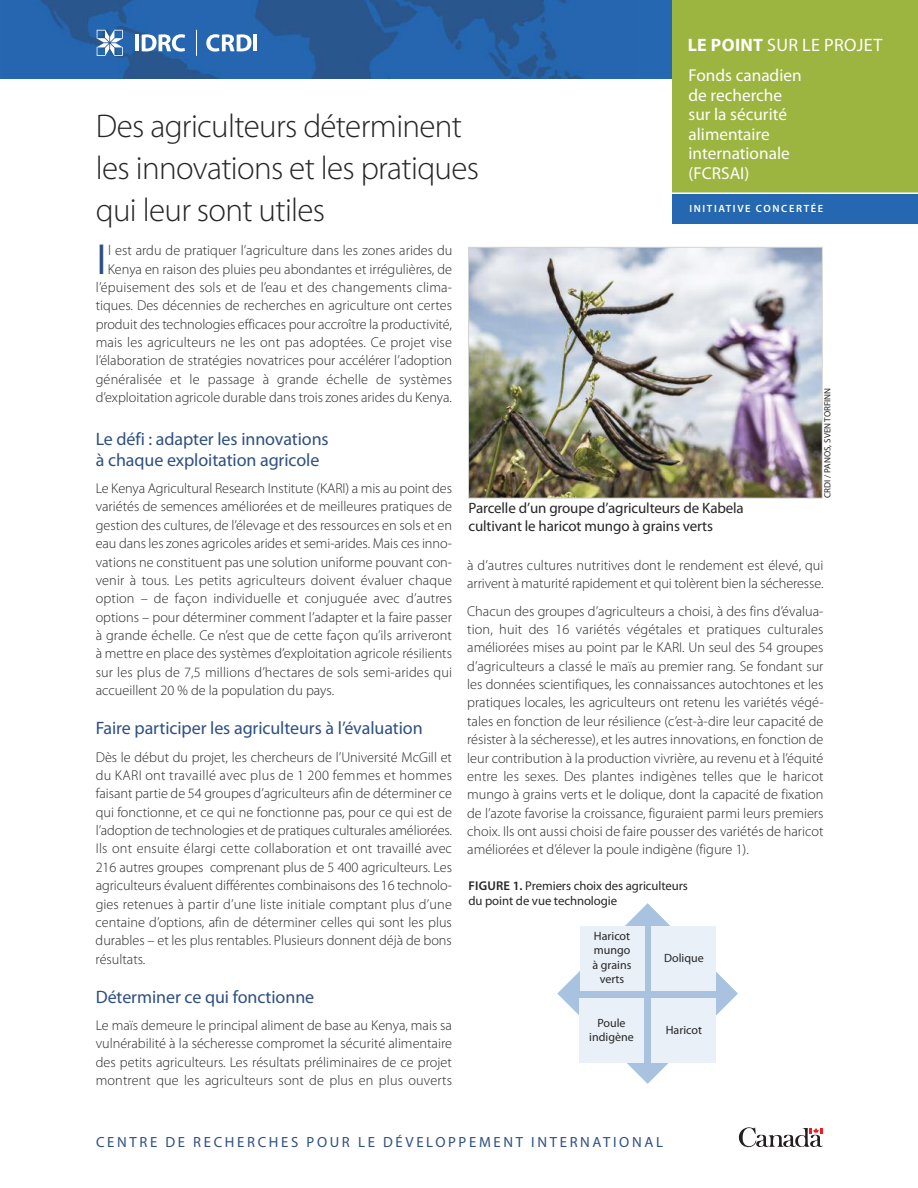
<style>
.page{position:relative;width:918px;height:1188px;background:#fff}
.page>*{position:absolute;margin:0;border:0;box-sizing:border-box;transform-origin:0 0}
.t1{font:42.9px "Meta";color:#2e5081}
.t2{font:300 33px/42px "Myriad Pro";letter-spacing:-.02em;color:#272627}
.t3{font:18px/21px "Myriad Pro";letter-spacing:-.005em;color:#2e5081}
.t4{font:18px "Myriad Pro";letter-spacing:.02em;color:#fff}
.t5{font:17.25px/19.5px "Myriad Pro";color:#fff}
.t6{font:15px/18px "Myriad Pro";letter-spacing:-.01em;color:#272627}
.t7{font:14.7px "Myriad Pro";letter-spacing:.18em;color:#2e5081}
.t8{font:300 14.25px/18.3px "Myriad Pro";color:#272627;text-align:justify}
.t9{font:12.75px/15px "Myriad Pro";letter-spacing:-.005em;color:#272627}
.t10{font:12px/14.2px "Myriad Pro";color:#272627;text-align:center}
.t11{font:600 10.5px "Myriad Pro";letter-spacing:.155em;color:#fff}
.t12{font:9px "Myriad Pro";color:#272627}
.s1{font-weight:700}
.s2{font-weight:600}
</style>
<div class="page">
<svg style="left:739px;top:1127px;width:84px;height:20px"></svg>
<div style="left:0;top:0;width:917px;height:79px;background:#2567b0"></div>
<img style="left:39px;top:0;width:544px;height:79px">
<svg style="left:97px;top:30px;width:26px;height:26px"></svg>
<hr style="left:135px;top:35px;width:4px;height:16px;background:#fff">
<svg style="left:142px;top:34px;width:43px;height:18px"></svg>
<svg style="left:206px;top:34px;width:45px;height:18px"></svg>
<hr style="left:253px;top:35px;width:4px;height:16px;background:#fff">
<svg style="left:196px;top:30px;width:1px;height:26px"></svg>
<div style="left:672px;top:0;width:246px;height:223px;background:#9cb541"></div>
<div style="left:672px;top:193px;width:246px;height:30px;background:#2567b0"></div>
<hr style="left:670px;top:192px;width:248px;height:2px;background:#fff">
<img style="left:470px;top:249px;width:351px;height:248px">
<div style="left:468px;top:247px;width:355px;height:252px;border:1px solid #d4d4d4"></div>
<svg style="left:557px;top:903px;width:181px;height:181px"></svg>
<div style="left:580px;top:926px;width:64px;height:65px;background:#e9f0f7"></div>
<div style="left:652px;top:926px;width:64px;height:65px;background:#e9f0f7"></div>
<div style="left:579px;top:998px;width:65px;height:65px;background:#e9f0f7"></div>
<div style="left:652px;top:998px;width:64px;height:65px;background:#e9f0f7"></div>
<h2 class="t2" style="left:96px;top:107px;width:385px">Des agriculteurs déterminent les innovations et les pratiques qui leur sont utiles</h2>
<p class="t4" style="left:688px;top:38px;width:196px"><span class="s1">LE POINT</span> SUR LE PROJET</p>
<p class="t5" style="left:689px;top:67px;width:115px">Fonds canadien de recherche sur la sécurité alimentaire internationale (FCRSAI)</p>
<p class="t11" style="left:689px;top:204px;width:135px">INITIATIVE CONCERTÉE</p>
<h1 class="t1" style="left:96px;top:234px;width:13px">I</h1>
<p class="t8" style="left:96px;top:242px;width:358px;text-align:right">l est ardu de pratiquer l’agriculture dans les zones arides du Kenya en raison des pluies peu abondantes et irrégulières, de l’épuisement des sols et de l’eau et des changements clima&shy;tiques. Des décennies de recherches en agriculture ont certes produit des technologies efficaces pour accroître la productivité, mais les agriculteurs ne les ont pas adoptées. Ce projet vise l’élaboration de stratégies novatrices pour accélérer l’adoption généralisée et le passage à grande échelle de systèmes d’exploitation agricole durable dans trois zones arides du Kenya.</p>
<p class="t3" style="left:96px;top:430px;width:235px">Le défi : adapter les innovations à chaque exploitation agricole</p>
<p class="t8" style="left:96px;top:480px;width:358px">Le Kenya Agricultural Research Institute (KARI) a mis au point des variétés de semences améliorées et de meilleures pratiques de gestion des cultures, de l’élevage et des ressources en sols et en eau dans les zones agricoles arides et semi-arides. Mais ces inno&shy;vations ne constituent pas une solution uniforme pouvant con&shy;venir à tous. Les petits agriculteurs doivent évaluer chaque option – de façon individuelle et conjuguée avec d’autres options – pour déterminer comment l’adapter et la faire passer à grande échelle. Ce n’est que de cette façon qu’ils arriveront à mettre en place des systèmes d’exploitation agricole résilients sur les plus de 7,5 millions d’hectares de sols semi-arides qui accueillent 20 % de la population du pays.</p>
<p class="t3" style="left:96px;top:719px;width:328px">Faire participer les agriculteurs à l’évaluation</p>
<p class="t8" style="left:96px;top:749px;width:358px">Dès le début du projet, les chercheurs de l’Université McGill et du KARI ont travaillé avec plus de 1 200 femmes et hommes faisant partie de 54 groupes d’agriculteurs afin de déterminer ce qui fonctionne, et ce qui ne fonctionne pas, pour ce qui est de l’adoption de technologies et de pratiques culturales améliorées.<br>Ils ont ensuite élargi cette collaboration et ont travaillé avec 216 autres groupes comprenant plus de 5 400 agriculteurs. Les agriculteurs évaluent différentes combinaisons des 16 technolo&shy;gies retenues à partir d’une liste initiale comptant plus d’une centaine d’options, afin de déterminer celles qui sont les plus durables – et les plus rentables. Plusieurs donnent déjà de bons résultats.</p>
<p class="t3" style="left:96px;top:988px;width:220px">Déterminer ce qui fonctionne</p>
<p class="t8" style="left:96px;top:1017px;width:358px">Le maïs demeure le principal aliment de base au Kenya, mais sa vulnérabilité à la sécheresse compromet la sécurité alimentaire des petits agriculteurs. Les résultats préliminaires de ce projet montrent que les agriculteurs sont de plus en plus ouverts</p>
<p class="t6" style="left:469px;top:500px;width:277px">Parcelle d’un groupe d’agriculteurs de Kabela cultivant le haricot mungo à grains verts</p>
<p class="t12" style="left:824px;top:498px;width:111px;rotate:-90deg">CRDI / PANOS, SVEN TORFINN</p>
<p class="t8" style="left:467px;top:557px;width:358px">à d’autres cultures nutritives dont le rendement est élevé, qui arrivent à maturité rapidement et qui tolèrent bien la sécheresse.</p>
<p class="t8" style="left:467px;top:603px;width:358px">Chacun des groupes d’agriculteurs a choisi, à des fins d’évalua&shy;tion, huit des 16 variétés végétales et pratiques culturales améliorées mises au point par le KARI. Un seul des 54 groupes d’agriculteurs a classé le maïs au premier rang. Se fondant sur les données scientifiques, les connaissances autochtones et les pratiques locales, les agriculteurs ont retenu les variétés végé&shy;tales en fonction de leur résilience (c’est-à-dire leur capacité de résister à la sécheresse), et les autres innovations, en fonction de leur contribution à la production vivrière, au revenu et à l’équité entre les sexes. Des plantes indigènes telles que le haricot mungo à grains verts et le dolique, dont la capacité de fixation de l’azote favorise la croissance, figuraient parmi leurs premiers choix. Ils ont aussi choisi de faire pousser des variétés de haricot améliorées et d’élever la poule indigène (figure 1).</p>
<p class="t9" style="left:468px;top:879px;width:221px"><span class="s2">FIGURE 1.</span> Premiers choix des agriculteurs du point de vue technologie</p>
<p class="t10" style="left:593px;top:930px;width:40px">Haricot mungo à grains verts</p>
<p class="t10" style="left:664px;top:951px;width:41px">Dolique</p>
<p class="t10" style="left:589px;top:1016px;width:46px">Poule indigène</p>
<p class="t10" style="left:666px;top:1024px;width:38px">Haricot</p>
<p class="t7" style="left:96px;top:1137px;width:569px">CENTRE DE RECHERCHES POUR LE DÉVELOPPEMENT INTERNATIONAL</p>
</div>
